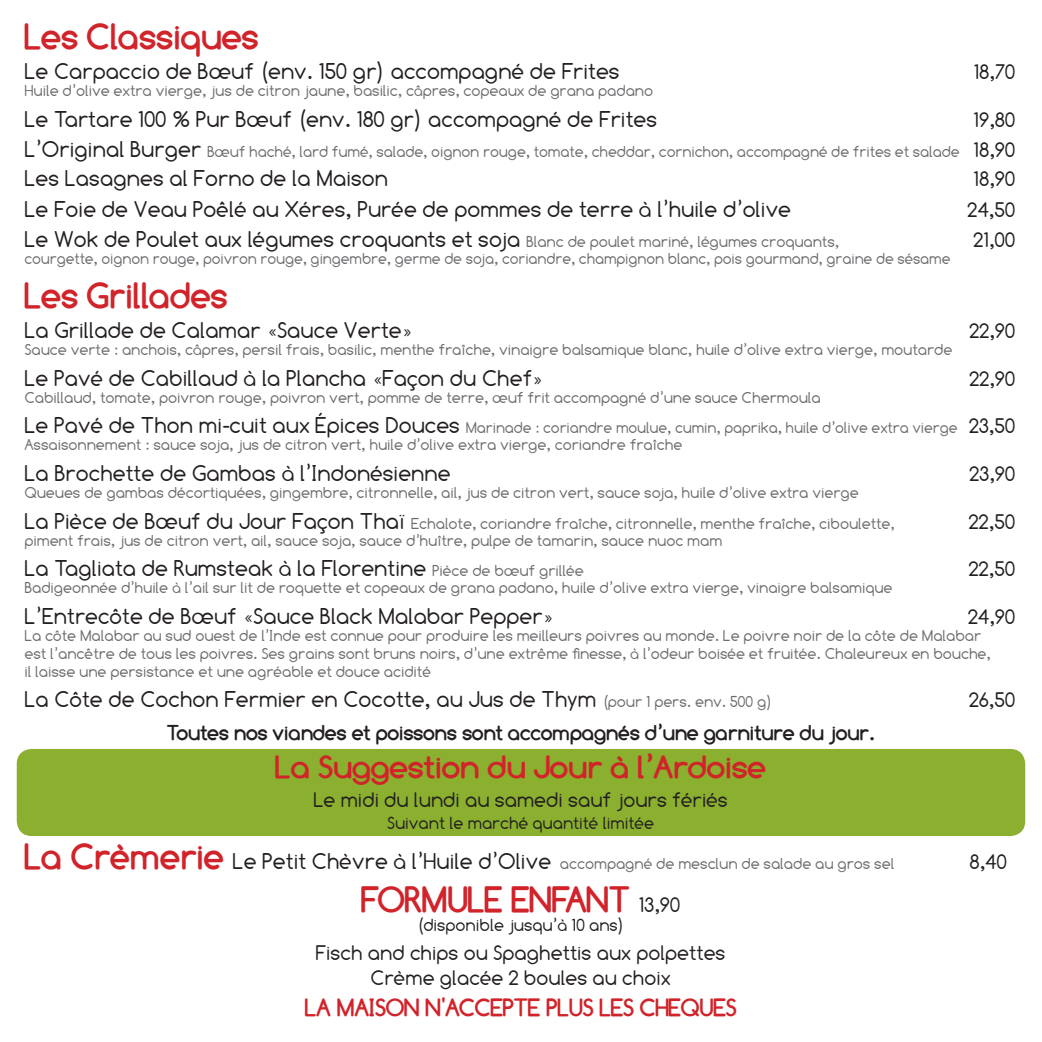
<style>
.page{position:relative;width:1042px;height:1042px;background:#fff}
.page>*{position:absolute;margin:0;border:0;box-sizing:border-box;transform-origin:0 0}
.t1{font:700 35.88px "Comfortaa";color:#d1232a}
.t2{font:700 31.5px "Comfortaa";color:#d1232a;scale:1.05 1}
.t3{font:700 24.5px "Comfortaa";color:#d1232a}
.t4{font:22.75px "Comfortaa";color:#231f20}
.t5{font:21px/25.6px "Comfortaa";color:#231f20;text-align:center}
.t6{font:700 21px "Comfortaa";color:#231f20}
.t7{font:17.5px "Comfortaa";color:#231f20}
.t8{font:15.75px/30.4px "Comfortaa";color:#6c6d70}
.s1{font-size:22.75px;color:#231f20}
.s2{font-size:21px;color:#231f20}
.s3{font-size:15.75px;color:#6c6d70}
.s4{font-weight:700;font-size:35.88px;color:#d1232a}
.s5{font-weight:400;font-size:21px;color:#231f20}
</style>
<div class="page">
<div style="left:17px;top:749px;width:1008px;height:87px;background:#8baf2f;border-radius:15px"></div>
<h1 class="t1" style="left:25px;top:16px;width:235px">Les Classiques</h1>
<h3 class="t4" style="left:25px;top:58px;width:597px">Le Carpaccio de Bœuf (env. 150 gr) accompagné de Frites</h3>
<h3 class="t5" style="left:974px;top:59px;width:43px">18,70</h3>
<p class="t8" style="left:25px;top:76px;width:630px">Huile d’olive extra vierge, jus de citron jaune, basilic, câpres, copeaux de grana padano</p>
<h3 class="t4" style="left:25px;top:106px;width:634px">Le Tartare 100 % Pur Bœuf (env. 180 gr) accompagné de Frites</h3>
<h3 class="t5" style="left:974px;top:107px;width:43px">19,80</h3>
<p class="t8" style="left:25px;top:137px;width:992px"><span class="s1">L’Original Burger</span> Bœuf haché, lard fumé, salade, oignon rouge, tomate, cheddar, cornichon, accompagné de frites et salade <span class="s2">18,90</span></p>
<h3 class="t4" style="left:25px;top:166px;width:365px">Les Lasagnes al Forno de la Maison</h3>
<h3 class="t5" style="left:974px;top:166px;width:43px">18,90</h3>
<h3 class="t4" style="left:25px;top:196px;width:768px">Le Foie de Veau Poêlé au Xéres, Purée de pommes de terre à l’huile d’olive</h3>
<h3 class="t5" style="left:968px;top:197px;width:49px">24,50</h3>
<h3 class="t4" style="left:25px;top:226px;width:816px">Le Wok de Poulet aux légumes croquants et soja <span class="s3">Blanc de poulet mariné, légumes croquants,</span></h3>
<h3 class="t5" style="left:973px;top:227px;width:43px">21,00</h3>
<p class="t8" style="left:25px;top:244px;width:927px">courgette, oignon rouge, poivron rouge, gingembre, germe de soja, coriandre, champignon blanc, pois gourmand, graine de sésame</p>
<h1 class="t1" style="left:25px;top:274px;width:205px">Les Grillades</h1>
<h3 class="t4" style="left:25px;top:317px;width:389px">La Grillade de Calamar «Sauce Verte»</h3>
<h3 class="t5" style="left:969px;top:318px;width:47px">22,90</h3>
<p class="t8" style="left:25px;top:334px;width:929px">Sauce verte : anchois, câpres, persil frais, basilic, menthe fraîche, vinaigre balsamique blanc, huile d’olive extra vierge, moutarde</p>
<h3 class="t4" style="left:25px;top:365px;width:520px">Le Pavé de Cabillaud à la Plancha «Façon du Chef»</h3>
<h3 class="t5" style="left:969px;top:365px;width:47px">22,90</h3>
<p class="t8" style="left:25px;top:382px;width:992px">Cabillaud, tomate, poivron rouge, poivron vert, pomme de terre, œuf frit accompagné d’une sauce Chermoula<br><span class="s1">Le Pavé de Thon mi-cuit aux Épices Douces</span> Marinade : coriandre moulue, cumin, paprika, huile d’olive extra vierge <span class="s2">23,50</span></p>
<p class="t8" style="left:25px;top:430px;width:659px">Assaisonnement : sauce soja, jus de citron vert, huile d’olive extra vierge, coriandre fraîche</p>
<h3 class="t4" style="left:25px;top:460px;width:428px">La Brochette de Gambas à l’Indonésienne</h3>
<h3 class="t5" style="left:970px;top:461px;width:47px">23,90</h3>
<p class="t8" style="left:25px;top:477px;width:872px">Queues de gambas décortiquées, gingembre, citronnelle, ail, jus de citron vert, sauce soja, huile d’olive extra vierge<br><span class="s1">La Pièce de Bœuf du Jour Façon Thaï</span> Echalote, coriandre fraîche, citronnelle, menthe fraîche, ciboulette,</p>
<h3 class="t5" style="left:969px;top:508px;width:48px">22,50</h3>
<p class="t8" style="left:25px;top:525px;width:699px">piment frais, jus de citron vert, ail, sauce soja, sauce d’huître, pulpe de tamarin, sauce nuoc mam</p>
<h3 class="t4" style="left:25px;top:555px;width:561px">La Tagliata de Rumsteak à la Florentine <span class="s3">Pièce de bœuf grillée</span></h3>
<h3 class="t5" style="left:969px;top:556px;width:48px">22,50</h3>
<p class="t8" style="left:25px;top:573px;width:869px">Badigeonnée d’huile à l’ail sur lit de roquette et copeaux de grana padano, huile d’olive extra vierge, vinaigre balsamique</p>
<h3 class="t4" style="left:25px;top:603px;width:530px">L’Entrecôte de Bœuf «Sauce Black Malabar Pepper»</h3>
<h3 class="t5" style="left:968px;top:604px;width:49px">24,90</h3>
<p class="t8" style="left:25px;top:626px;width:968px;line-height:17.8px">La côte Malabar au sud ouest de l’Inde est connue pour produire les meilleurs poivres au monde. Le poivre noir de la côte de Malabar est l’ancêtre de tous les poivres. Ses grains sont bruns noirs, d’une extrême finesse, à l’odeur boisée et fruitée. Chaleureux en bouche, il laisse une persistance et une agréable et douce acidité</p>
<h3 class="t4" style="left:25px;top:686px;width:749px">La Côte de Cochon Fermier en Cocotte, au Jus de Thym <span class="s3">(pour 1 pers. env. 500 g)</span></h3>
<h3 class="t5" style="left:969px;top:687px;width:48px">26,50</h3>
<h3 class="t6" style="left:167px;top:720px;width:709px">Toutes nos viandes et poissons sont accompagnés d’une garniture du jour.</h3>
<h2 class="t2" style="left:276px;top:748px;width:469px">La Suggestion du Jour à l’Ardoise</h2>
<h3 class="t5" style="left:314px;top:786px;width:416px">Le midi du lundi au samedi sauf jours fériés</h3>
<p class="t7" style="left:387px;top:813px;width:268px">Suivant le marché quantité limitée</p>
<p class="t8" style="left:25px;top:848px;width:871px"><span class="s4">La Crèmerie</span> <span class="s1">Le Petit Chèvre à l’Huile d’Olive</span> accompagné de mesclun de salade au gros sel</p>
<h3 class="t5" style="left:970px;top:849px;width:39px">8,40</h3>
<h1 class="t1" style="left:361px;top:879px;width:321px">FORMULE ENFANT <span class="s5">13,90</span></h1>
<p class="t7" style="left:417px;top:915px;width:209px">(disponible jusqu’à 10 ans)</p>
<h3 class="t5" style="left:316px;top:940px;width:411px">Fisch and chips ou Spaghettis aux polpettes<br>Crème glacée 2 boules au choix</h3>
<h3 class="t3" style="left:305px;top:993px;width:433px">LA MAISON N'ACCEPTE PLUS LES CHEQUES</h3>
</div>
